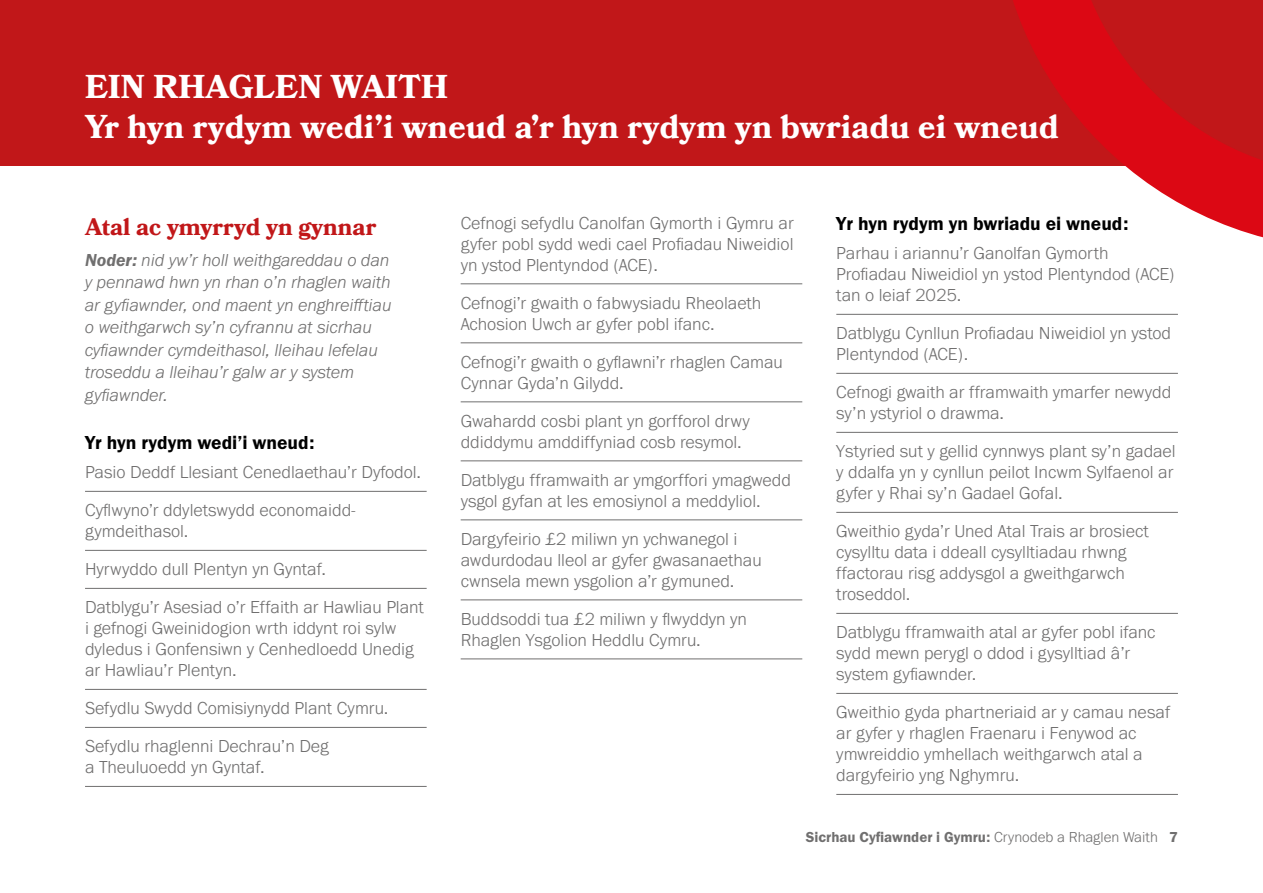
<style>
.page{position:relative;width:1263px;height:893px;background:#fff}
.page>*{position:absolute;margin:0;border:0;box-sizing:border-box;transform-origin:0 0}
.Navy_section_title{font:700 33px/39.6px "Bookmania";letter-spacing:.01em;color:#fff}
.Sub_Section_Large__I{font:700 24px "Bookmania";color:#c11719}
.BBB{font:19.5px "Franklin Gothic URW Dem";color:#000}
.Body_List_Line{font:300 18px/21px "Franklin Gothic URW";color:#706f6f}
.Body{font:italic 300 18px/22.5px "Franklin Gothic URW";color:#706f6f}
.t1{font:15px "Franklin Gothic URW Dem";color:#706f6f}
.s1{font-family:"Franklin Gothic URW Dem Ita";font-weight:400;font-style:normal}
.s2{font-family:"Franklin Gothic URW";font-weight:300}
</style>
<div class="page">
<div style="left:0;top:0;width:1263px;height:166px;background:#c11719"></div>
<hr style="left:85px;top:491px;width:342px;height:1px;background:#706f6f">
<hr style="left:85px;top:550px;width:342px;height:1px;background:#706f6f">
<hr style="left:85px;top:588px;width:342px;height:1px;background:#706f6f">
<hr style="left:85px;top:689px;width:342px;height:1px;background:#706f6f">
<hr style="left:85px;top:727px;width:342px;height:1px;background:#706f6f">
<hr style="left:85px;top:786px;width:342px;height:1px;background:#706f6f">
<hr style="left:461px;top:284px;width:341px;height:1px;background:#706f6f">
<hr style="left:461px;top:343px;width:341px;height:1px;background:#706f6f">
<hr style="left:461px;top:402px;width:341px;height:1px;background:#706f6f">
<hr style="left:461px;top:461px;width:341px;height:1px;background:#706f6f">
<hr style="left:461px;top:520px;width:341px;height:1px;background:#706f6f">
<hr style="left:461px;top:600px;width:341px;height:1px;background:#706f6f">
<hr style="left:461px;top:659px;width:341px;height:1px;background:#706f6f">
<hr style="left:836px;top:314px;width:342px;height:1px;background:#706f6f">
<hr style="left:836px;top:373px;width:342px;height:1px;background:#706f6f">
<hr style="left:836px;top:432px;width:342px;height:1px;background:#706f6f">
<hr style="left:836px;top:512px;width:342px;height:1px;background:#706f6f">
<hr style="left:836px;top:613px;width:342px;height:1px;background:#706f6f">
<hr style="left:836px;top:693px;width:342px;height:1px;background:#706f6f">
<hr style="left:836px;top:794px;width:342px;height:1px;background:#706f6f">
<svg style="left:1013px;top:0;width:250px;height:238px"></svg>
<p class="Navy_section_title" style="left:85px;top:67px;width:975px">EIN RHAGLEN WAITH<br>Yr hyn rydym wedi’i wneud a’r hyn rydym yn bwriadu ei wneud</p>
<h1 class="Sub_Section_Large__I" style="left:85px;top:213px;width:293px">Atal ac ymyrryd yn gynnar</h1>
<p class="Body" style="left:85px;top:248px;width:308px"><span class="s1">Noder:</span> nid yw’r holl weithgareddau o dan y pennawd hwn yn rhan o’n rhaglen waith ar gyfiawnder, ond maent yn enghreifftiau o weithgarwch sy’n cyfrannu at sicrhau cyfiawnder cymdeithasol, lleihau lefelau troseddu a lleihau’r galw ar y system gyfiawnder.</p>
<p class="BBB" style="left:85px;top:430px;width:231px">Yr hyn rydym wedi’i wneud:</p>
<p class="Body_List_Line" style="left:85px;top:462px;width:338px">Pasio Deddf Llesiant Cenedlaethau’r Dyfodol.</p>
<p class="Body_List_Line" style="left:85px;top:500px;width:272px">Cyflwyno’r ddyletswydd economaidd&shy;gymdeithasol.</p>
<p class="Body_List_Line" style="left:85px;top:559px;width:242px">Hyrwyddo dull Plentyn yn Gyntaf.</p>
<p class="Body_List_Line" style="left:85px;top:597px;width:340px">Datblygu’r Asesiad o’r Effaith ar Hawliau Plant i gefnogi Gweinidogion wrth iddynt roi sylw dyledus i Gonfensiwn y Cenhedloedd Unedig ar Hawliau’r Plentyn.</p>
<p class="Body_List_Line" style="left:85px;top:698px;width:305px">Sefydlu Swydd Comisiynydd Plant Cymru.</p>
<p class="Body_List_Line" style="left:85px;top:736px;width:245px">Sefydlu rhaglenni Dechrau’n Deg a Theuluoedd yn Gyntaf.</p>
<p class="Body_List_Line" style="left:461px;top:212px;width:335px;text-align:justify">Cefnogi sefydlu Canolfan Gymorth i Gymru ar gyfer pobl sydd wedi cael Profiadau Niweidiol yn ystod Plentyndod (ACE).</p>
<p class="Body_List_Line" style="left:461px;top:292px;width:302px">Cefnogi’r gwaith o fabwysiadu Rheolaeth<br>Achosion Uwch ar gyfer pobl ifanc.</p>
<p class="Body_List_Line" style="left:461px;top:351px;width:324px">Cefnogi’r gwaith o gyflawni’r rhaglen Camau<br>Cynnar Gyda’n Gilydd.</p>
<p class="Body_List_Line" style="left:461px;top:410px;width:291px">Gwahardd cosbi plant yn gorfforol drwy ddiddymu amddiffyniad cosb resymol.</p>
<p class="Body_List_Line" style="left:461px;top:469px;width:332px">Datblygu fframwaith ar ymgorffori ymagwedd ysgol gyfan at les emosiynol a meddyliol.</p>
<p class="Body_List_Line" style="left:461px;top:528px;width:303px">Dargyfeirio £2 miliwn yn ychwanegol i awdurdodau lleol ar gyfer gwasanaethau cwnsela mewn ysgolion a’r gymuned.</p>
<p class="Body_List_Line" style="left:461px;top:608px;width:288px">Buddsoddi tua £2 miliwn y flwyddyn yn<br>Rhaglen Ysgolion Heddlu Cymru.</p>
<p class="BBB" style="left:836px;top:211px;width:294px">Yr hyn rydym yn bwriadu ei wneud:</p>
<p class="Body_List_Line" style="left:836px;top:243px;width:340px">Parhau i ariannu’r Ganolfan Gymorth<br>Profiadau Niweidiol yn ystod Plentyndod (ACE) tan o leiaf 2025.</p>
<p class="Body_List_Line" style="left:836px;top:323px;width:336px">Datblygu Cynllun Profiadau Niweidiol yn ystod<br>Plentyndod (ACE).</p>
<p class="Body_List_Line" style="left:836px;top:382px;width:337px">Cefnogi gwaith ar fframwaith ymarfer newydd sy’n ystyriol o drawma.</p>
<p class="Body_List_Line" style="left:836px;top:441px;width:341px;text-align:justify">Ystyried sut y gellid cynnwys plant sy’n gadael y ddalfa yn y cynllun peilot Incwm Sylfaenol ar gyfer y Rhai sy’n Gadael Gofal.</p>
<p class="Body_List_Line" style="left:836px;top:521px;width:314px">Gweithio gyda’r Uned Atal Trais ar brosiect cysylltu data i ddeall cysylltiadau rhwng ffactorau risg addysgol a gweithgarwch troseddol.</p>
<p class="Body_List_Line" style="left:836px;top:622px;width:321px">Datblygu fframwaith atal ar gyfer pobl ifanc sydd mewn perygl o ddod i gysylltiad â’r system gyfiawnder.</p>
<p class="Body_List_Line" style="left:836px;top:702px;width:335px">Gweithio gyda phartneriaid ar y camau nesaf ar gyfer y rhaglen Fraenaru i Fenywod ac ymwreiddio ymhellach weithgarwch atal a dargyfeirio yng Nghymru.</p>
<p class="t1" style="left:806px;top:828px;width:373px">Sicrhau Cyfiawnder i Gymru: <span class="s2">Crynodeb a Rhaglen Waith</span> 7</p>
</div>
